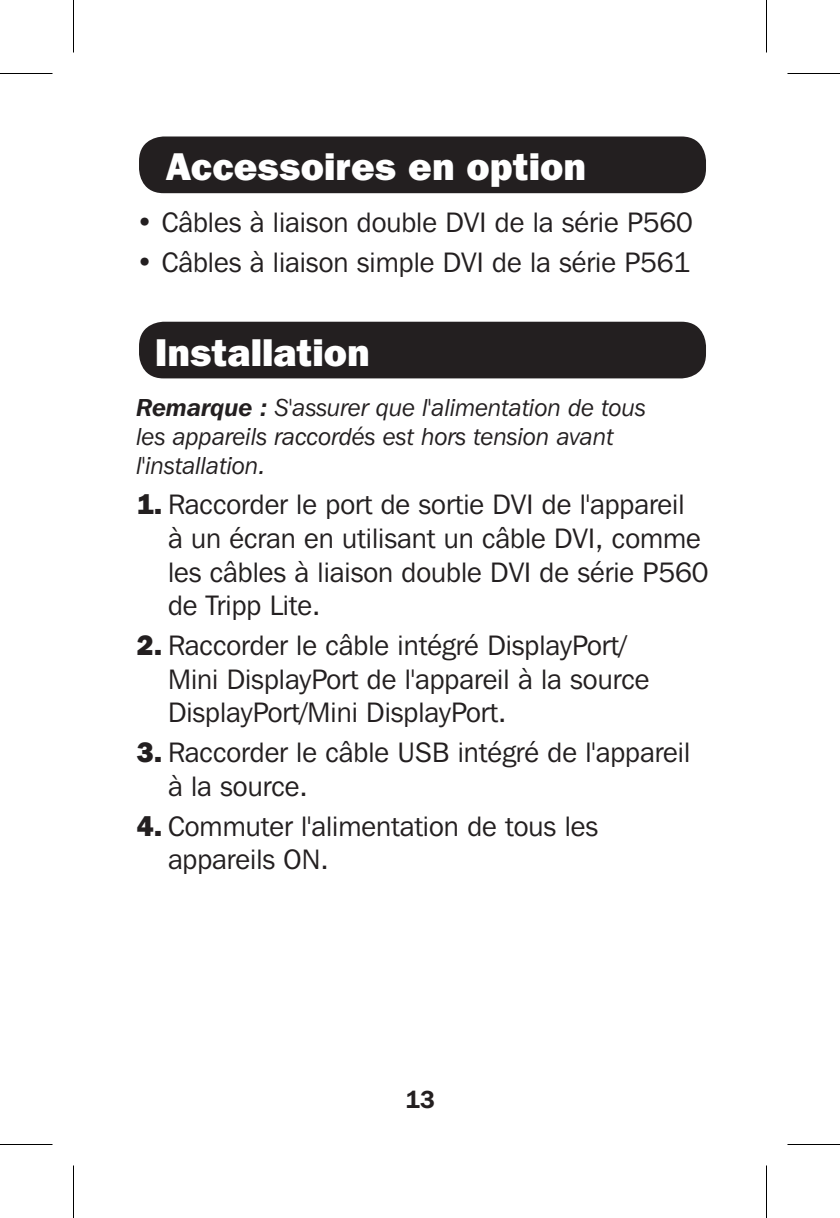
<style>
.page{position:relative;width:840px;height:1218px;background:#fff}
.page>*{position:absolute;margin:0;border:0;box-sizing:border-box;transform-origin:0 0}
.t1{font:800 38.5px "Franklin Gothic IT Cby BT";color:#fff}
.t2{font:28px/33.6px "Franklin Gothic IT Cby BT";color:#231f20}
.t3{font:italic 24.5px/29.4px "Franklin Gothic IT Cby BT";color:#231f20}
.t4{font:600 24.5px "Franklin Gothic IT Cby BT";color:#231f20}
.s1{font-weight:600}
.s2{font-weight:800}
</style>
<div class="page">
<div style="left:139px;top:136px;width:567px;height:57px;background:#231f20;border-radius:25px"></div>
<div style="left:139px;top:322px;width:567px;height:56px;background:#231f20;border-radius:25px"></div>
<hr style="left:0;top:73px;width:52px;height:1px;background:#000">
<hr style="left:788px;top:73px;width:52px;height:1px;background:#000">
<hr style="left:0;top:1144px;width:52px;height:1px;background:#000">
<hr style="left:788px;top:1144px;width:52px;height:1px;background:#000">
<hr style="left:73px;top:0;width:1px;height:52px;background:#000">
<hr style="left:73px;top:1166px;width:1px;height:52px;background:#000">
<hr style="left:766px;top:0;width:1px;height:52px;background:#000">
<hr style="left:766px;top:1166px;width:1px;height:52px;background:#000">
<p class="t1" style="left:167px;top:142px;width:421px">Accessoires en option</p>
<p class="t2" style="left:136px;top:205px;width:558px">• Câbles à liaison double DVI de la série P560</p>
<p class="t2" style="left:136px;top:245px;width:555px">• Câbles à liaison simple DVI de la série P561</p>
<p class="t1" style="left:155px;top:327px;width:216px">Installation</p>
<p class="t3" style="left:136px;top:392px;width:511px"><span class="s1">Remarque :</span> S'assurer que l'alimentation de tous les appareils raccordés est hors tension avant l'installation.</p>
<p class="t2" style="left:168px;top:487px;width:542px;text-indent:-32px"><span class="s2">1.</span> Raccorder le port de sortie DVI de l'appareil<br>à un écran en utilisant un câble DVI, comme les câbles à liaison double DVI de série P560 de Tripp Lite.</p>
<p class="t2" style="left:168px;top:628px;width:483px;text-indent:-32px"><span class="s2">2.</span> Raccorder le câble intégré DisplayPort/<br>Mini DisplayPort de l'appareil à la source<br>DisplayPort/Mini DisplayPort.</p>
<p class="t2" style="left:168px;top:735px;width:524px;text-indent:-32px"><span class="s2">3.</span> Raccorder le câble USB intégré de l'appareil à la source.</p>
<p class="t2" style="left:168px;top:809px;width:432px;text-indent:-32px"><span class="s2">4.</span> Commuter l'alimentation de tous les appareils ON.</p>
<p class="t4" style="left:405px;top:1084px;width:31px">13</p>
</div>
